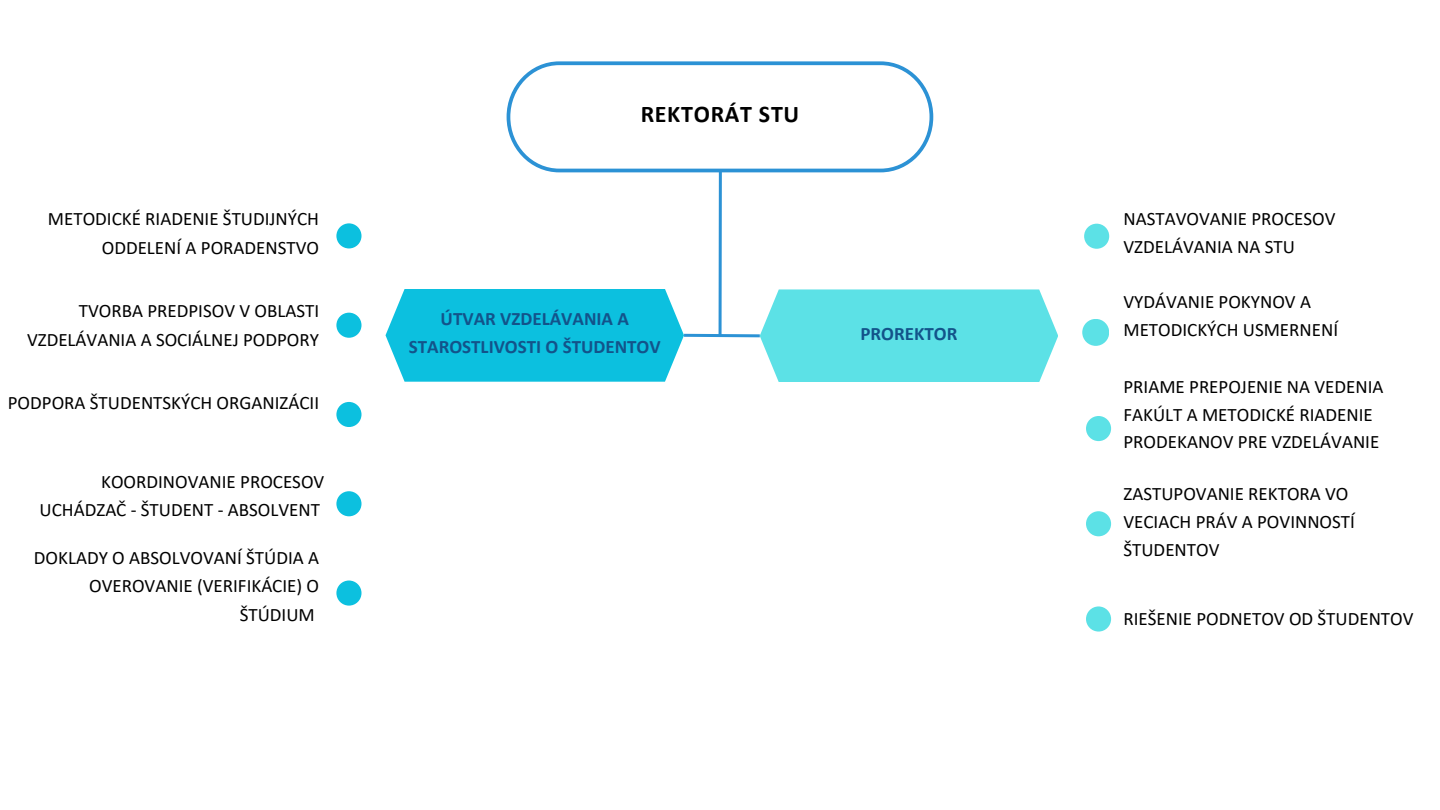
<style>
.page{position:relative;width:1440px;height:810px;background:#fff}
.page>*{position:absolute;margin:0;border:0;box-sizing:border-box;transform-origin:0 0}
.t1{font:700 24px "Calibri";letter-spacing:.03em;color:#000}
.t2{font:19px/27.8px "Calibri";color:#000;text-align:right}
.t3{font:700 19px/28.5px "Calibri";color:#13538a;text-align:center}
</style>
<div class="page">
<div style="left:336px;top:223px;width:26px;height:25px;background:#0cc0df;border-radius:50%"></div>
<div style="left:336px;top:313px;width:26px;height:25px;background:#0cc0df;border-radius:50%"></div>
<div style="left:336px;top:402px;width:26px;height:25px;background:#0cc0df;border-radius:50%"></div>
<div style="left:336px;top:491px;width:26px;height:25px;background:#0cc0df;border-radius:50%"></div>
<div style="left:1084px;top:224px;width:25px;height:25px;background:#5ce1e6;border-radius:50%"></div>
<div style="left:1082px;top:319px;width:27px;height:27px;background:#5ce1e6;border-radius:50%"></div>
<div style="left:1086px;top:416px;width:25px;height:25px;background:#5ce1e6;border-radius:50%"></div>
<div style="left:1086px;top:511px;width:25px;height:25px;background:#5ce1e6;border-radius:50%"></div>
<div style="left:336px;top:581px;width:26px;height:25px;background:#0cc0df;border-radius:50%"></div>
<div style="left:1086px;top:606px;width:25px;height:26px;background:#5ce1e6;border-radius:50%"></div>
<svg style="left:507px;top:61px;width:426px;height:108px"></svg>
<svg style="left:386px;top:169px;width:672px;height:213px"></svg>
<p class="t2" style="left:48px;top:206px;width:273px;line-height:28.5px">METODICKÉ RIADENIE ŠTUDIJNÝCH<br>ODDELENÍ A PORADENSTVO</p>
<p class="t2" style="left:27px;top:298px;width:294px;line-height:28.5px">TVORBA PREDPISOV V OBLASTI<br>VZDELÁVANIA A SOCIÁLNEJ PODPORY</p>
<p class="t2" style="left:8px;top:390px;width:313px">PODPORA ŠTUDENTSKÝCH ORGANIZÁCII</p>
<p class="t2" style="left:40px;top:469px;width:286px;line-height:28.5px">KOORDINOVANIE PROCESOV<br>UCHÁDZAČ - ŠTUDENT - ABSOLVENT</p>
<p class="t2" style="left:34px;top:545px;width:287px;line-height:28.5px">DOKLADY O ABSOLVOVANÍ ŠTÚDIA A<br>OVEROVANIE (VERIFIKÁCIE) O<br>ŠTÚDIUM</p>
<p class="t1" style="left:641px;top:104px;width:160px">REKTORÁT STU</p>
<p class="t3" style="left:409px;top:306px;width:253px">ÚTVAR VZDELÁVANIA A<br>STAROSTLIVOSTI O ŠTUDENTOV</p>
<p class="t3" style="left:860px;top:321px;width:98px">PROREKTOR</p>
<p class="t2" style="left:1123px;top:207px;width:214px;text-align:left">NASTAVOVANIE PROCESOV<br>VZDELÁVANIA NA STU</p>
<p class="t2" style="left:1123px;top:289px;width:216px;text-align:left">VYDÁVANIE POKYNOV A<br>METODICKÝCH USMERNENÍ</p>
<p class="t2" style="left:1123px;top:374px;width:262px;text-align:left">PRIAME PREPOJENIE NA VEDENIA<br>FAKÚLT A METODICKÉ RIADENIE<br>PRODEKANOV PRE VZDELÁVANIE</p>
<p class="t2" style="left:1123px;top:482px;width:233px;text-align:left">ZASTUPOVANIE REKTORA VO<br>VECIACH PRÁV A POVINNOSTÍ<br>ŠTUDENTOV</p>
<p class="t2" style="left:1123px;top:606px;width:292px">RIEŠENIE PODNETOV OD ŠTUDENTOV</p>
</div>
